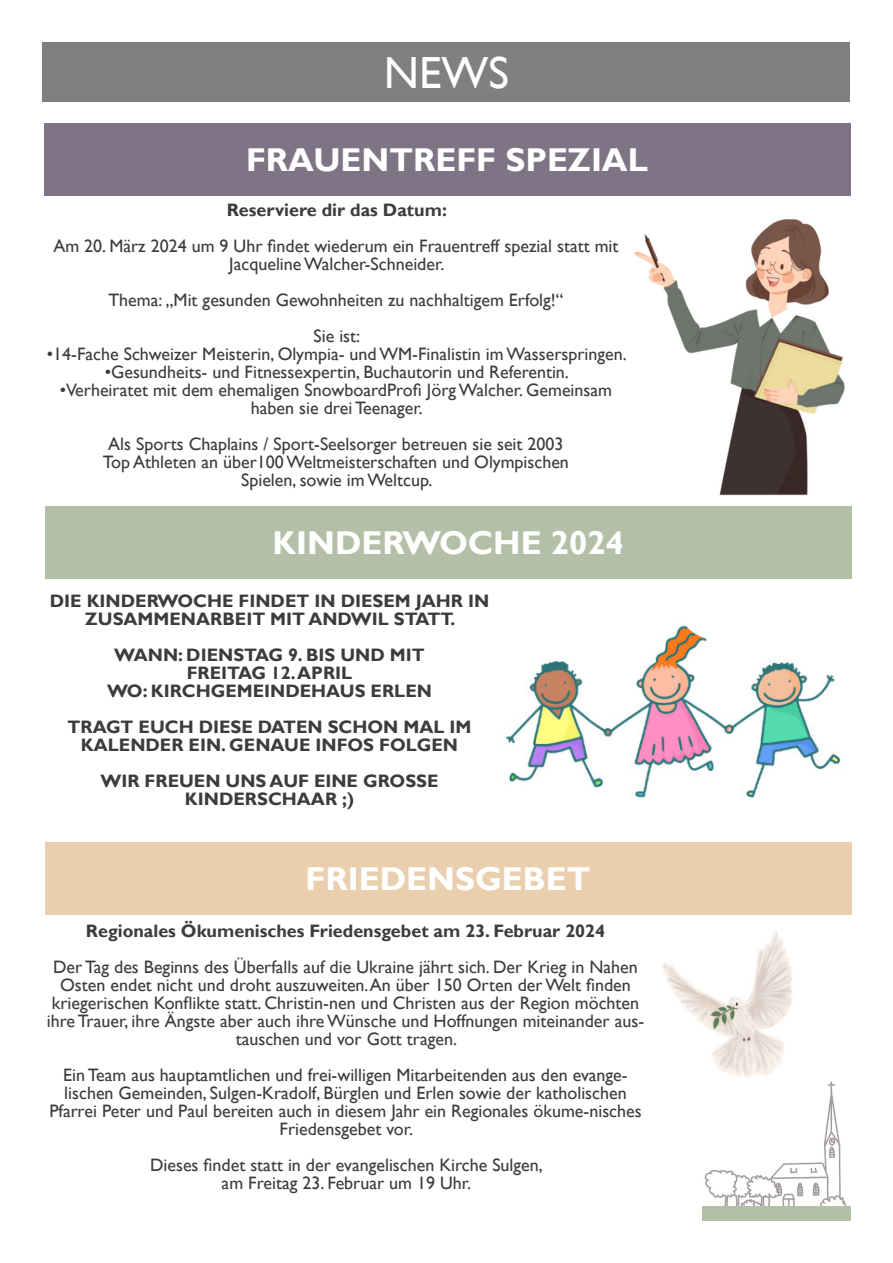
<style>
.page{position:relative;width:893px;height:1263px;background:#fff}
.page>*{position:absolute;margin:0;border:0;box-sizing:border-box;transform-origin:0 0}
.Kopfzeile{font:45px "Gill Sans";color:#fff}
.Kopfzeile-2{font:700 33px "Gill Sans";color:#fff}
.Schrift_Treffpunkt{font:18px/18px "Gill Sans";color:#3b3c3d;text-align:center}
.Kopfzeile-3{font:700 18px "Gill Sans";color:#3b3c3d}
.Schrift_Treffpunkt-2{font:700 18px "Gill Sans";color:#3b3c3d}
</style>
<div class="page">
<img style="left:704px;top:1081px;width:142px;height:124px">
<div style="left:702px;top:1206px;width:148px;height:14px;background:#b3bfa7"></div>
<div style="left:43px;top:43px;width:807px;height:59px;background:#827f81"></div>
<div style="left:44px;top:123px;width:806px;height:73px;background:#7f7485"></div>
<div style="left:45px;top:507px;width:806px;height:72px;background:#b3bfa7"></div>
<div style="left:45px;top:842px;width:806px;height:72px;background:#eacfae"></div>
<img style="left:662px;top:931px;width:148px;height:155px">
<img style="left:505px;top:625px;width:336px;height:175px">
<img style="left:634px;top:219px;width:211px;height:277px">
<p class="Kopfzeile" style="left:384px;top:47px;width:127px">NEWS</p>
<p class="Kopfzeile-2" style="left:246px;top:140px;width:404px">FRAUENTREFF SPEZIAL</p>
<p class="Schrift_Treffpunkt-2" style="left:227px;top:199px;width:222px">Reserviere dir das Datum:</p>
<p class="Schrift_Treffpunkt" style="left:53px;top:237px;width:567px">Am 20. März 2024 um 9 Uhr findet wiederum ein Frauentreff spezial statt mit<br>Jacqueline Walcher-Schneider.</p>
<p class="Schrift_Treffpunkt" style="left:108px;top:291px;width:457px">Thema: „Mit gesunden Gewohnheiten zu nachhaltigem Erfolg!“</p>
<p class="Schrift_Treffpunkt" style="left:313px;top:327px;width:48px">Sie ist:</p>
<p class="Schrift_Treffpunkt" style="left:47px;top:345px;width:581px">•14-Fache Schweizer Meisterin, Olympia- und WM-Finalistin im Wasserspringen.</p>
<p class="Schrift_Treffpunkt" style="left:105px;top:363px;width:466px">•Gesundheits- und Fitnessexpertin, Buchautorin und Referentin.</p>
<p class="Schrift_Treffpunkt" style="left:60px;top:381px;width:554px">•Verheiratet mit dem ehemaligen SnowboardProfi Jörg Walcher. Gemeinsam haben sie drei Teenager.</p>
<p class="Schrift_Treffpunkt" style="left:108px;top:435px;width:457px">Als Sports Chaplains / Sport-Seelsorger betreuen sie seit 2003</p>
<p class="Schrift_Treffpunkt" style="left:103px;top:453px;width:468px">Top Athleten an über100 Weltmeisterschaften und Olympischen</p>
<p class="Schrift_Treffpunkt" style="left:241px;top:471px;width:193px">Spielen, sowie im Weltcup.</p>
<p class="Kopfzeile-2" style="left:272px;top:523px;width:353px">KINDERWOCHE 2024</p>
<p class="Kopfzeile-3" style="left:50px;top:590px;width:441px">DIE KINDERWOCHE FINDET IN DIESEM JAHR IN</p>
<p class="Kopfzeile-3" style="left:85px;top:608px;width:372px">ZUSAMMENARBEIT MIT ANDWIL STATT.</p>
<p class="Kopfzeile-3" style="left:114px;top:644px;width:312px">WANN: DIENSTAG 9. BIS UND MIT</p>
<p class="Kopfzeile-3" style="left:187px;top:662px;width:167px">FREITAG 12. APRIL</p>
<p class="Kopfzeile-3" style="left:107px;top:680px;width:326px">WO: KIRCHGEMEINDEHAUS ERLEN</p>
<p class="Kopfzeile-3" style="left:68px;top:716px;width:405px">TRAGT EUCH DIESE DATEN SCHON MAL IM</p>
<p class="Kopfzeile-3" style="left:81px;top:734px;width:379px">KALENDER EIN. GENAUE INFOS FOLGEN</p>
<p class="Kopfzeile-3" style="left:100px;top:770px;width:340px">WIR FREUEN UNS AUF EINE GROSSE</p>
<p class="Kopfzeile-3" style="left:185px;top:788px;width:171px">KINDERSCHAAR ;)</p>
<p class="Kopfzeile-2" style="left:306px;top:858px;width:286px">FRIEDENSGEBET</p>
<p class="Schrift_Treffpunkt-2" style="left:86px;top:920px;width:521px">Regionales Ökumenisches Friedensgebet am 23. Februar 2024</p>
<p class="Schrift_Treffpunkt" style="left:47px;top:959px;width:599px">Der Tag des Beginns des Überfalls auf die Ukraine jährt sich. Der Krieg in Nahen Osten endet nicht und droht auszuweiten. An über 150 Orten der Welt finden kriegerischen Konflikte statt. Christin-nen und Christen aus der Region möchten ihre Trauer, ihre Ängste aber auch ihre Wünsche und Hoffnungen miteinander aus&shy;tauschen und vor Gott tragen.</p>
<p class="Schrift_Treffpunkt" style="left:49px;top:1067px;width:594px">Ein Team aus hauptamtlichen und frei-willigen Mitarbeitenden aus den evange&shy;lischen Gemeinden, Sulgen-Kradolf, Bürglen und Erlen sowie der katholischen Pfarrei Peter und Paul bereiten auch in diesem Jahr ein Regionales ökume-nisches Friedensgebet vor.</p>
<p class="Schrift_Treffpunkt" style="left:150px;top:1157px;width:394px">Dieses findet statt in der evangelischen Kirche Sulgen,</p>
<p class="Schrift_Treffpunkt" style="left:222px;top:1175px;width:251px">am Freitag 23. Februar um 19 Uhr.</p>
</div>
